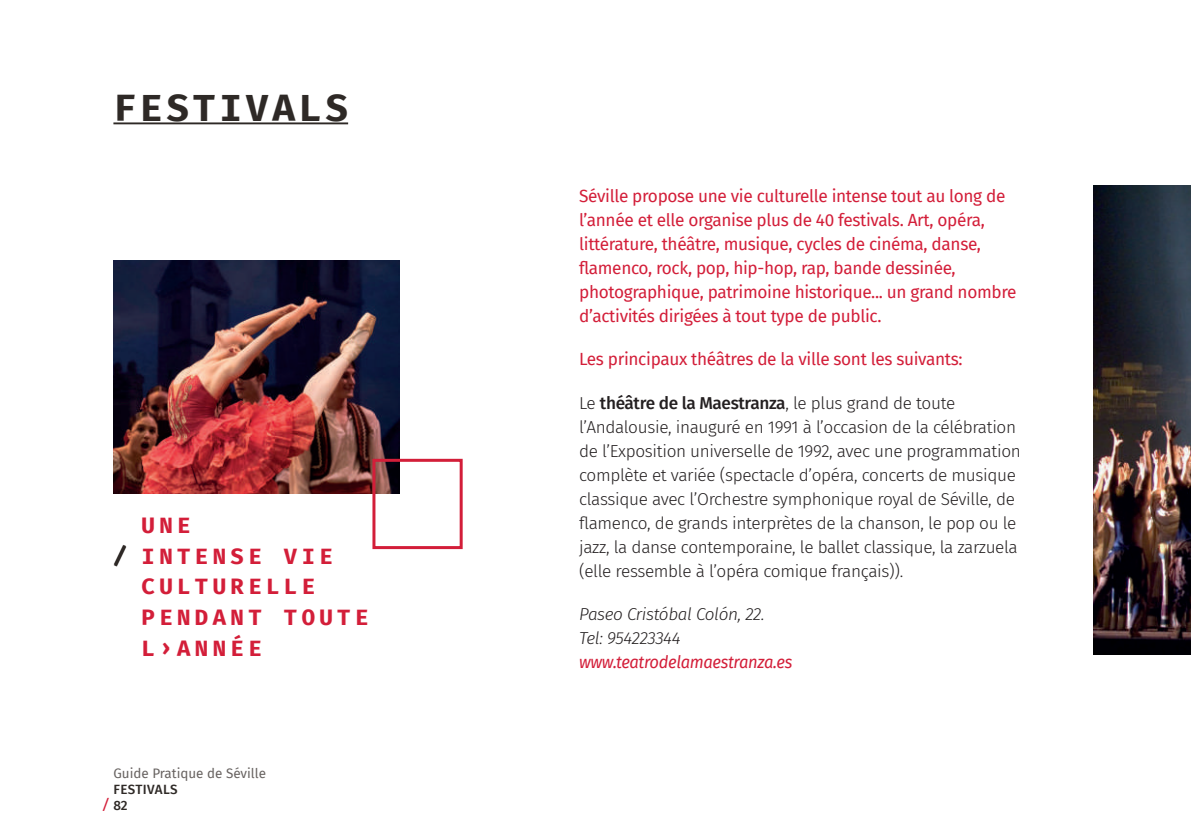
<style>
.page{position:relative;width:1191px;height:840px;background:#fff}
.page>*{position:absolute;margin:0;border:0;box-sizing:border-box;transform-origin:0 0}
.t1{font:700 37.8px "Fira Mono";letter-spacing:.1em;color:#2e2926}
.t2{font:700 22.2px/30.6px "Fira Mono";letter-spacing:.2em;color:#d31e39}
.t3{font:700 22.2px "Fira Mono";color:#2e2926}
.t4{font:300 17.2px/24px "Fira Sans";letter-spacing:-.02em;color:#231f20}
.t5{font:17.2px/24px "Fira Sans";letter-spacing:-.02em;color:#d31e39}
.t6{font:italic 300 17.2px/24px "Fira Sans";letter-spacing:-.02em;color:#231f20}
.t7{font:italic 17.2px "Fira Sans";letter-spacing:-.02em;color:#d31e39;scale:.96 1}
.t8{font:700 14px "Officina Sans Std";color:#d31e39}
.t9{font:13.4px "Fira Sans";color:#676260}
.t10{font:500 13.4px/16px "Fira Sans";letter-spacing:.02em;color:#2e2926}
.s1{font-weight:500}
</style>
<div class="page">
<img style="left:113px;top:260px;width:287px;height:233px">
<hr style="left:113px;top:122px;width:235px;height:2px;background:#2e2926">
<img style="left:1093px;top:186px;width:98px;height:467px">
<div style="left:372px;top:458px;width:90px;height:90px;border:3px solid #d31e39"></div>
<h1 class="t1" style="left:113px;top:81px;width:236px">FESTIVALS</h1>
<p class="t3" style="left:113px;top:540px;width:15px">/</p>
<p class="t2" style="left:142px;top:511px;width:228px">UNE<br>INTENSE VIE<br>CULTURELLE<br>PENDANT TOUTE<br>L›ANNÉE</p>
<p class="t9" style="left:113px;top:762px;width:154px">Guide Pratique de Séville</p>
<p class="t10" style="left:113px;top:780px;width:66px">FESTIVALS<br>82</p>
<p class="t8" style="left:103px;top:794px;width:8px">/</p>
<p class="t5" style="left:579px;top:183px;width:439px">Séville propose une vie culturelle intense tout au long de l’année et elle organise plus de 40 festivals. Art, opéra, littérature, théâtre, musique, cycles de cinéma, danse, flamenco, rock, pop, hip-hop, rap, bande dessinée, photographique, patrimoine historique... un grand nombre d’activités dirigées à tout type de public.</p>
<p class="t5" style="left:579px;top:347px;width:385px">Les principaux théâtres de la ville sont les suivants:</p>
<p class="t4" style="left:579px;top:390px;width:443px">Le <span class="s1">théâtre de la Maestranza</span>, le plus grand de toute l’Andalousie, inauguré en 1991 à l’occasion de la célébration de l’Exposition universelle de 1992, avec une programmation complète et variée (spectacle d’opéra, concerts de musique classique avec l’Orchestre symphonique royal de Séville, de flamenco, de grands interprètes de la chanson, le pop ou le jazz, la danse contemporaine, le ballet classique, la zarzuela (elle ressemble à l’opéra comique français)).</p>
<p class="t6" style="left:579px;top:602px;width:187px">Paseo Cristóbal Colón, 22.<br>Tel: 954223344</p>
<p class="t7" style="left:579px;top:649px;width:224px">www.teatrodelamaestranza.es</p>
</div>
